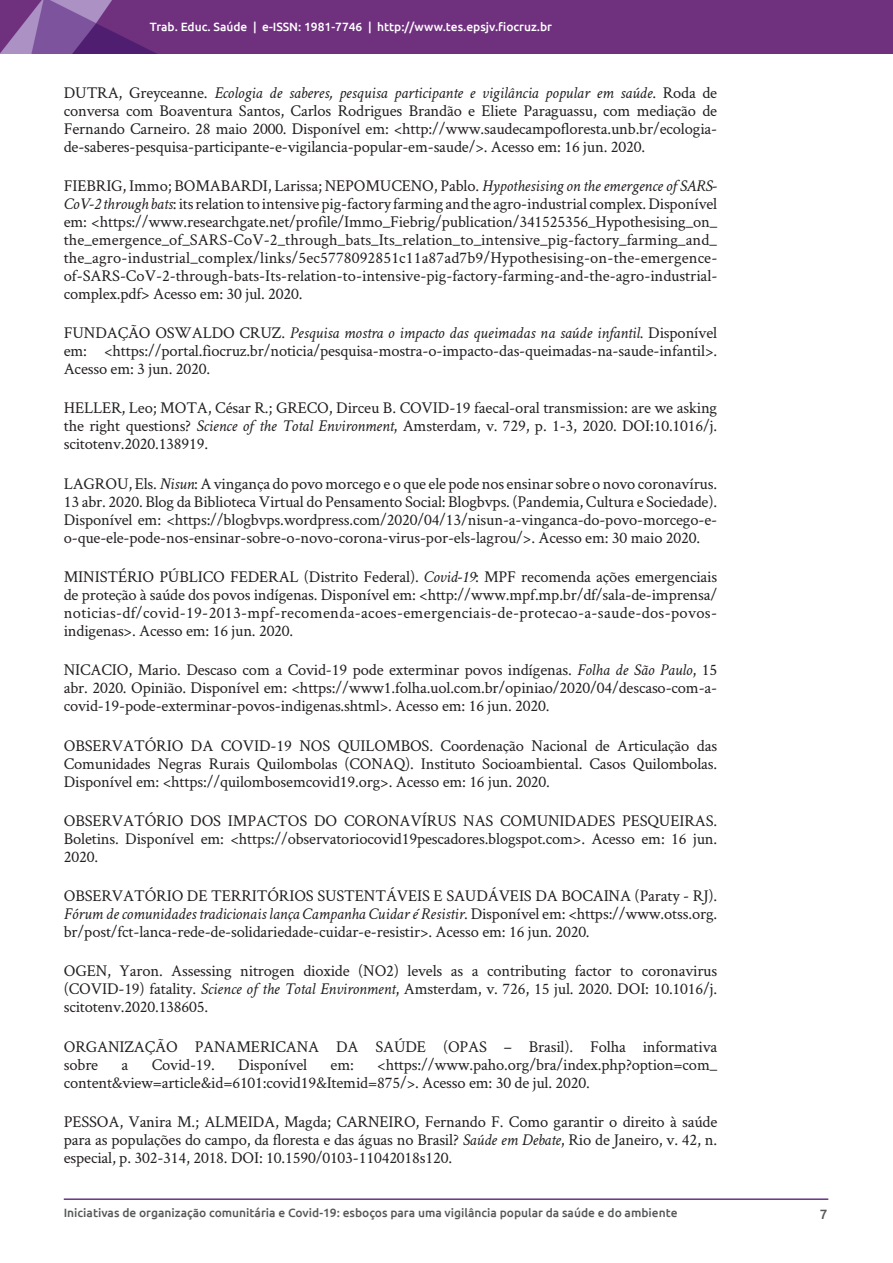
<style>
.page{position:relative;width:893px;height:1263px;background:#fff}
.page>*{position:absolute;margin:0;border:0;box-sizing:border-box;transform-origin:0 0}
.texto-referencias{font:16.5px/18px "Crimson Text";letter-spacing:-.01em;color:#231f20;text-align:justify}
.t1{font:500 13.5px "Ubuntu";color:#57585a}
.t2{font:500 12px "Ubuntu";color:#57585a}
.t3{font:500 12px "Ubuntu";color:#fff}
.s1{font-style:italic}
</style>
<div class="page">
<hr style="left:64px;top:1198px;width:764px;height:2px;background:#693486">
<img style="left:0;top:0;width:893px;height:53px">
<p class="t3" style="left:150px;top:19px;width:404px">Trab. Educ. Saúde | e-ISSN: 1981-7746 | http://www.tes.epsjv.fiocruz.br</p>
<p class="texto-referencias" style="left:64px;top:83px;width:655px">DUTRA, Greyceanne. <span class="s1">Ecologia de saberes, pesquisa participante e vigilância popular em saúde</span>. Roda de conversa com Boaventura Santos, Carlos Rodrigues Brandão e Eliete Paraguassu, com mediação de Fernando Carneiro. 28 maio 2000. Disponível em: &lt;http://www.saudecampofloresta.unb.br/ecologia&shy;de-saberes-pesquisa-participante-e-vigilancia-popular-em-saude/&gt;. Acesso em: 16 jun. 2020.</p>
<p class="texto-referencias" style="left:64px;top:176px;width:655px">FIEBRIG, Immo; BOMABARDI, Larissa; NEPOMUCENO, Pablo. <span class="s1">Hypothesising on the emergence of SARS-CoV-2 through bats</span>: its relation to intensive pig-factory farming and the agro-industrial complex. Disponível em: &lt;https://www.researchgate.net/profile/Immo_Fiebrig/publication/341525356_Hypothesising_on_ the_emergence_of_SARS-CoV-2_through_bats_Its_relation_to_intensive_pig-factory_farming_and_ the_agro-industrial_complex/links/5ec5778092851c11a87ad7b9/Hypothesising-on-the-emergence&shy;of-SARS-CoV-2-through-bats-Its-relation-to-intensive-pig-factory-farming-and-the-agro-industrial&shy;complex.pdf&gt; Acesso em: 30 jul. 2020.</p>
<p class="texto-referencias" style="left:64px;top:323px;width:655px">FUNDAÇÃO OSWALDO CRUZ. <span class="s1">Pesquisa mostra o impacto das queimadas na saúde infantil</span>. Disponível em: &lt;https://portal.fiocruz.br/noticia/pesquisa-mostra-o-impacto-das-queimadas-na-saude-infantil&gt;.<br>Acesso em: 3 jun. 2020.</p>
<p class="texto-referencias" style="left:64px;top:399px;width:655px">HELLER, Leo; MOTA, César R.; GRECO, Dirceu B. COVID-19 faecal-oral transmission: are we asking the right questions? <span class="s1">Science of the Total Environment</span>, Amsterdam, v. 729, p. 1-3, 2020. DOI:10.1016/j. scitotenv.2020.138919.</p>
<p class="texto-referencias" style="left:64px;top:474px;width:655px">LAGROU, Els. <span class="s1">Nisun</span>: A vingança do povo morcego e o que ele pode nos ensinar sobre o novo coronavírus.<br>13 abr. 2020. Blog da Biblioteca Virtual do Pensamento Social: Blogbvps. (Pandemia, Cultura e Sociedade).<br>Disponível em: &lt;https://blogbvps.wordpress.com/2020/04/13/nisun-a-vinganca-do-povo-morcego-e&shy;o-que-ele-pode-nos-ensinar-sobre-o-novo-corona-virus-por-els-lagrou/&gt;. Acesso em: 30 maio 2020.</p>
<p class="texto-referencias" style="left:64px;top:567px;width:655px">MINISTÉRIO PÚBLICO FEDERAL (Distrito Federal). <span class="s1">Covid-19</span>: MPF recomenda ações emergenciais de proteção à saúde dos povos indígenas. Disponível em: &lt;http://www.mpf.mp.br/df/sala-de-imprensa/ noticias-df/covid-19-2013-mpf-recomenda-acoes-emergenciais-de-protecao-a-saude-dos-povos&shy;indigenas&gt;. Acesso em: 16 jun. 2020.</p>
<p class="texto-referencias" style="left:64px;top:660px;width:655px">NICACIO, Mario. Descaso com a Covid-19 pode exterminar povos indígenas. <span class="s1">Folha de São Paulo</span>, 15 abr. 2020. Opinião. Disponível em: &lt;https://www1.folha.uol.com.br/opiniao/2020/04/descaso-com-a&shy;covid-19-pode-exterminar-povos-indigenas.shtml&gt;. Acesso em: 16 jun. 2020.</p>
<p class="texto-referencias" style="left:64px;top:736px;width:655px">OBSERVATÓRIO DA COVID-19 NOS QUILOMBOS. Coordenação Nacional de Articulação das Comunidades Negras Rurais Quilombolas (CONAQ). Instituto Socioambiental. Casos Quilombolas.<br>Disponível em: &lt;https://quilombosemcovid19.org&gt;. Acesso em: 16 jun. 2020.</p>
<p class="texto-referencias" style="left:64px;top:811px;width:655px">OBSERVATÓRIO DOS IMPACTOS DO CORONAVÍRUS NAS COMUNIDADES PESQUEIRAS.<br>Boletins. Disponível em: &lt;https://observatoriocovid19pescadores.blogspot.com&gt;. Acesso em: 16 jun.<br>2020.</p>
<p class="texto-referencias" style="left:64px;top:886px;width:655px">OBSERVATÓRIO DE TERRITÓRIOS SUSTENTÁVEIS E SAUDÁVEIS DA BOCAINA (Paraty - RJ).<br><span class="s1">Fórum de comunidades tradicionais lança Campanha Cuidar é Resistir</span>. Disponível em: &lt;https://www.otss.org. br/post/fct-lanca-rede-de-solidariedade-cuidar-e-resistir&gt;. Acesso em: 16 jun. 2020.</p>
<p class="texto-referencias" style="left:64px;top:961px;width:655px">OGEN, Yaron. Assessing nitrogen dioxide (NO2) levels as a contributing factor to coronavirus (COVID-19) fatality. <span class="s1">Science of the Total Environment</span>, Amsterdam, v. 726, 15 jul. 2020. DOI: 10.1016/j. scitotenv.2020.138605.</p>
<p class="texto-referencias" style="left:64px;top:1037px;width:655px">ORGANIZAÇÃO PANAMERICANA DA SAÚDE (OPAS – Brasil). Folha informativa sobre</p>
<p class="texto-referencias" style="left:64px;top:1055px;width:655px;text-indent:313px">&lt;https://www.paho.org/bra/index.php?option=com_ content&amp;view=article&amp;id=6101:covid19&amp;Itemid=875/&gt;. Acesso em: 30 de jul. 2020.</p>
<p class="texto-referencias" style="left:64px;top:1112px;width:655px">PESSOA, Vanira M.; ALMEIDA, Magda; CARNEIRO, Fernando F. Como garantir o direito à saúde para as populações do campo, da floresta e das águas no Brasil? <span class="s1">Saúde em Debate</span>, Rio de Janeiro, v. 42, n. especial, p. 302-314, 2018. DOI: 10.1590/0103-11042018s120.</p>
<p class="texto-referencias" style="left:122px;top:1055px;width:8px">a</p>
<p class="texto-referencias" style="left:152px;top:1055px;width:65px">Covid-19.</p>
<p class="texto-referencias" style="left:238px;top:1055px;width:70px">Disponível</p>
<p class="texto-referencias" style="left:331px;top:1055px;width:25px">em:</p>
<p class="t2" style="left:64px;top:1205px;width:615px">Iniciativas de organização comunitária e Covid-19: esboços para uma vigilância popular da saúde e do ambiente</p>
<p class="t1" style="left:820px;top:1205px;width:9px">7</p>
</div>
